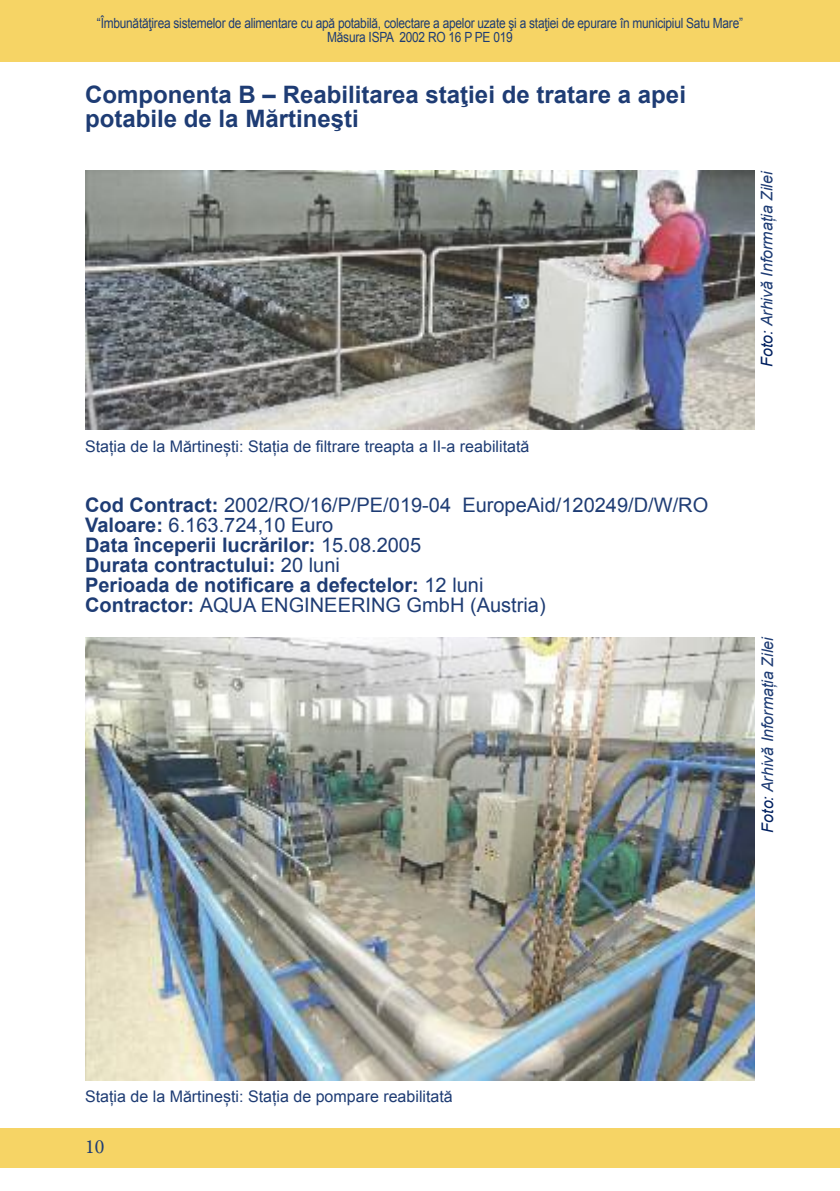
<style>
.page{position:relative;width:840px;height:1191px;background:#fff}
.page>*{position:absolute;margin:0;border:0;box-sizing:border-box;transform-origin:0 0}
.t1{font:24px/24px "IZ Arial Bold";color:#1e3c74}
.t2{font:20px/20px "IZ Arial";color:#1e3c74}
.t3{font:20px/20px "IZ Arial Bold";color:#1e3c74}
.t4{font:20px "IZ Minion Pro Regular";color:#1e3c74}
.t5{font:16px "IZ Arial";color:#1e3c74}
.t6{font:16px "IZ Arial Italic";color:#1e3c74}
.t7{font:14px/14px "IZ Arial";letter-spacing:-.02em;color:#1e3c74;text-align:center;scale:.85 1}
.s1{color:#002060}
.s2{font-family:"IZ Arial Bold"}
.s3{font-family:"IZ Arial"}
</style>
<div class="page">
<div style="left:0;top:0;width:839px;height:62px;background:#f6d465"></div>
<div style="left:0;top:1128px;width:839px;height:39px;background:#f6d465"></div>
<img style="left:85px;top:637px;width:669px;height:443px">
<img style="left:86px;top:170px;width:668px;height:260px">
<p class="t7" style="left:97px;top:17px;width:761px">“Îmbunătăţirea sistemelor de alimentare cu apă potabilă, colectare a apelor uzate şi a staţiei de epurare în municipiul Satu Mare”<br>Măsura ISPA 2002 RO 16 P PE 019</p>
<h1 class="t1" style="left:85px;top:84px;width:602px">Componenta B – Reabilitarea staţiei de tratare a apei potabile de la Mărtineşti</h1>
<p class="t6" style="left:760px;top:367px;width:197px;rotate:-90deg"><span class="s1">Foto&lt;</span> Arhivă Informația Zilei</p>
<p class="t5" style="left:85px;top:440px;width:445px">Stația de la Mărtinești&lt; Stația de filtrare treapta a II-a reabilitată</p>
<h2 class="t2" style="left:85px;top:496px;width:624px"><span class="s2">Cod Contract&lt;</span> 2002/RO/16/P/PE/019-04 EuropeAid/120249/D/W/RO<br><span class="s2">Valoare&lt;</span> 6.163.724,10 Euro</h2>
<h2 class="t3" style="left:85px;top:536px;width:399px">Data începerii lucrărilor&lt; <span class="s3">15.08.2005<br></span>Durata contractului&lt; <span class="s3">20 luni<br></span>Perioada de notificare a defectelor&lt; <span class="s3">12 luni</span></h2>
<h2 class="t2" style="left:85px;top:596px;width:462px"><span class="s2">Contractor&lt;</span> AQUA ENGINEERING GmbH (Austria)</h2>
<p class="t6" style="left:760px;top:832px;width:197px;rotate:-90deg"><span class="s1">Foto&lt;</span> Arhivă Informația Zilei</p>
<p class="t5" style="left:85px;top:1090px;width:369px">Stația de la Mărtinești&lt; Stația de pompare reabilitată</p>
<h2 class="t4" style="left:85px;top:1138px;width:21px">10</h2>
</div>
